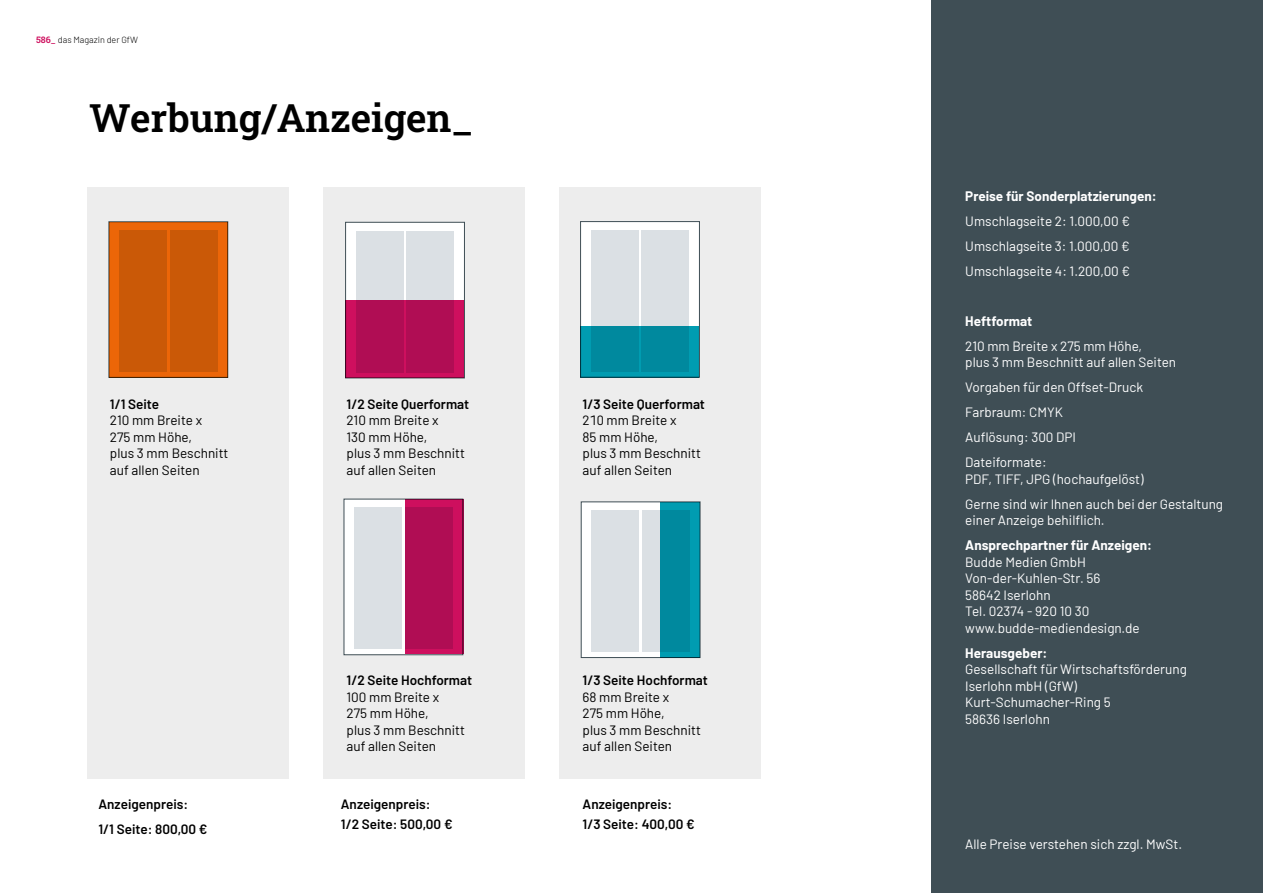
<style>
.page{position:relative;width:1263px;height:893px;background:#fff}
.page>*{position:absolute;margin:0;border:0;box-sizing:border-box;transform-origin:0 0}
.t1{font:600 39px "Roboto Slab";color:#000}
.t2{font:13.5px/16.5px "Barlow";color:#fff}
.t3{font:13.5px/16.5px "Barlow";color:#000}
.t4{font:600 13.5px/20.7px "Barlow";color:#000}
.t5{font:700 13.5px "Barlow";color:#fff}
.t6{font:300 9px "Barlow";color:#000}
.s1{font-family:"Roboto Slab";font-weight:600;color:#ce0f5e}
.s2{color:#fff}
</style>
<div class="page">
<div style="left:931px;top:0;width:332px;height:893px;background:#3f4e55"></div>
<div style="left:559px;top:187px;width:202px;height:591px;background:#ededed"></div>
<div style="left:323px;top:187px;width:202px;height:591px;background:#ededed"></div>
<div style="left:87px;top:187px;width:202px;height:591px;background:#ededed"></div>
<svg style="left:109px;top:222px;width:119px;height:155px;background:#d05b07"></svg>
<div style="left:345px;top:222px;width:120px;height:156px;background:#fff;border:1px solid #3f4e55"></div>
<div style="left:344px;top:499px;width:119px;height:156px;background:#fff;border:1px solid #3f4e55"></div>
<div style="left:356px;top:231px;width:48px;height:141px;background:#dbe0e4"></div>
<div style="left:354px;top:508px;width:48px;height:141px;background:#dbe0e4"></div>
<div style="left:406px;top:231px;width:48px;height:141px;background:#dbe0e4"></div>
<svg style="left:345px;top:301px;width:119px;height:77px;background:#b40d55"></svg>
<svg style="left:405px;top:499px;width:58px;height:155px;background:#b60d56"></svg>
<div style="left:581px;top:502px;width:119px;height:156px;background:#fff;border:1px solid #3f4e55"></div>
<div style="left:591px;top:510px;width:48px;height:142px;background:#dbe0e4"></div>
<div style="left:642px;top:510px;width:48px;height:142px;background:#dbe0e4"></div>
<div style="left:580px;top:221px;width:119px;height:156px;background:#fff;border:1px solid #3f4e55"></div>
<div style="left:591px;top:230px;width:48px;height:142px;background:#dbe0e4"></div>
<div style="left:641px;top:230px;width:48px;height:142px;background:#dbe0e4"></div>
<svg style="left:660px;top:502px;width:39px;height:155px;background:#008ea3"></svg>
<svg style="left:580px;top:326px;width:119px;height:51px;background:#008ca1"></svg>
<p class="t6" style="left:36px;top:34px;width:103px"><span class="s1">586_</span> das Magazin der GfW</p>
<h1 class="t1" style="left:89px;top:91px;width:385px">Werbung/Anzeigen_</h1>
<p class="t4" style="left:110px;top:393px;width:51px">1/1 Seite</p>
<p class="t3" style="left:110px;top:411px;width:120px">210 mm Breite x<br>275 mm Höhe,<br>plus 3 mm Beschnitt auf allen Seiten</p>
<p class="t4" style="left:347px;top:393px;width:124px">1/2 Seite Querformat</p>
<p class="t3" style="left:347px;top:411px;width:120px">210 mm Breite x<br>130 mm Höhe,<br>plus 3 mm Beschnitt auf allen Seiten</p>
<p class="t4" style="left:347px;top:669px;width:127px">1/2 Seite Hochformat</p>
<p class="t3" style="left:347px;top:688px;width:120px">100 mm Breite x<br>275 mm Höhe,<br>plus 3 mm Beschnitt auf allen Seiten</p>
<p class="t4" style="left:583px;top:393px;width:124px">1/3 Seite Querformat</p>
<p class="t3" style="left:583px;top:411px;width:120px">210 mm Breite x<br>85 mm Höhe,<br>plus 3 mm Beschnitt auf allen Seiten</p>
<p class="t4" style="left:583px;top:669px;width:127px">1/3 Seite Hochformat</p>
<p class="t3" style="left:583px;top:688px;width:120px">68 mm Breite x<br>275 mm Höhe,<br>plus 3 mm Beschnitt auf allen Seiten</p>
<p class="t4" style="left:99px;top:790px;width:163px;line-height:25px">Anzeigenpreis:<br>1/1 Seite: 800,00 € <span class="s2">enpreis:</span></p>
<p class="t4" style="left:341px;top:792px;width:113px">Anzeigenpreis:<br>1/2 Seite: 500,00 €</p>
<p class="t4" style="left:583px;top:792px;width:114px">Anzeigenpreis:<br>1/3 Seite: 400,00 €</p>
<p class="t5" style="left:965px;top:186px;width:193px">Preise für Sonderplatzierungen:</p>
<p class="t2" style="left:965px;top:207px;width:166px;line-height:25px;text-align:justify">Umschlagseite 2: 1.000,00 € Umschlagseite 3: 1.000,00 € Umschlagseite 4: 1.200,00 €</p>
<p class="t5" style="left:965px;top:311px;width:68px">Heftformat</p>
<p class="t2" style="left:965px;top:336px;width:212px">210 mm Breite x 275 mm Höhe,<br>plus 3 mm Beschnitt auf allen Seiten</p>
<p class="t2" style="left:965px;top:374px;width:179px;line-height:25px">Vorgaben für den Offset-Druck<br>Farbraum: CMYK<br>Auflösung: 300 DPI<br>Dateiformate:</p>
<p class="t2" style="left:965px;top:465px;width:259px;line-height:25px">PDF, TIFF, JPG (hochaufgelöst)<br>Gerne sind wir Ihnen auch bei der Gestaltung</p>
<p class="t2" style="left:965px;top:511px;width:141px">einer Anzeige behilflich.</p>
<p class="t5" style="left:965px;top:535px;width:188px">Ansprechpartner für Anzeigen:</p>
<p class="t2" style="left:965px;top:552px;width:176px">Budde Medien GmbH<br>Von-der-Kuhlen-Str. 56<br>58642 Iserlohn<br>Tel. 02374 - 920 10 30 www.budde-mediendesign.de</p>
<p class="t5" style="left:965px;top:643px;width:84px">Herausgeber:</p>
<p class="t2" style="left:965px;top:660px;width:223px">Gesellschaft für Wirtschaftsförderung<br>Iserlohn mbH (GfW)<br>Kurt-Schumacher-Ring 5<br>58636 Iserlohn</p>
<p class="t2" style="left:965px;top:834px;width:218px">Alle Preise verstehen sich zzgl. MwSt.</p>
</div>
